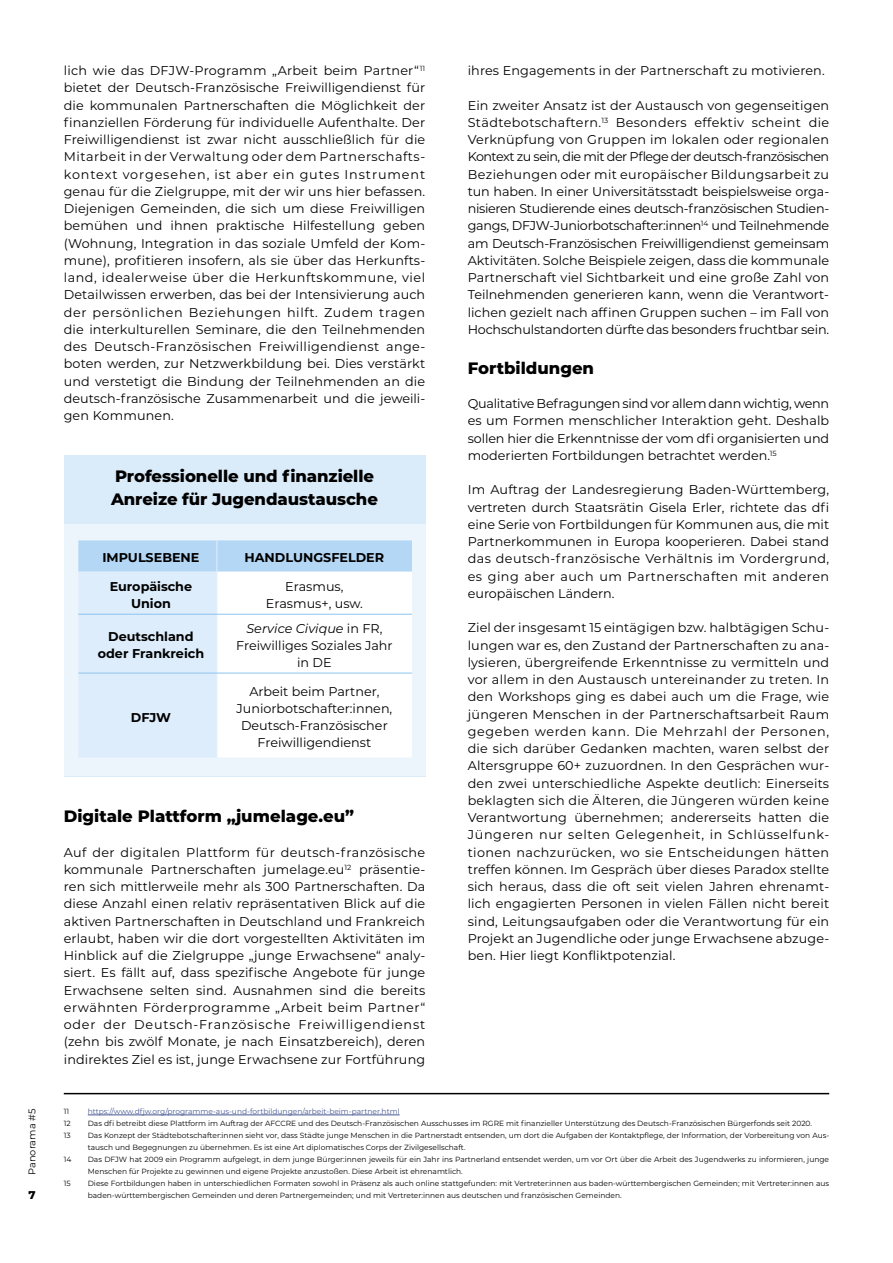
<style>
.page{position:relative;width:893px;height:1263px;background:#fff}
.page>*{position:absolute;margin:0;border:0;box-sizing:border-box;transform-origin:0 0}
.t1{font:800 16.5px/22.5px "Montserrat";letter-spacing:-.005em;color:#000}
.t2{font:12.75px/17.2px "Montserrat";color:#000;text-align:justify}
.t3{font:700 12.75px/17.2px "Montserrat";color:#000;text-align:center}
.t4{font:800 11.25px "Montserrat";color:#000}
.t5{font:9.75px "Montserrat";color:#000}
.t6{font:7.5px/12px "Montserrat";color:#000}
.t7{font:7.5px "Montserrat";color:#465792}
.s1{font-style:italic}
</style>
<div class="page">
<div style="left:64px;top:455px;width:361px;height:321px;background:#daebfa"></div>
<div style="left:64px;top:524px;width:361px;height:252px;background:#edf5fc"></div>
<svg style="left:78px;top:540px;width:334px;height:217px"></svg>
<hr style="left:216px;top:540px;width:1px;height:32px;background:#e1effb">
<hr style="left:216px;top:572px;width:1px;height:42px;background:#e1effb">
<hr style="left:216px;top:614px;width:1px;height:59px;background:#e1effb">
<hr style="left:216px;top:673px;width:1px;height:84px;background:#e1effb">
<hr style="left:78px;top:614px;width:139px;height:1px;background:#8dc4ef">
<hr style="left:217px;top:614px;width:195px;height:1px;background:#8dc4ef">
<hr style="left:78px;top:673px;width:139px;height:1px;background:#8dc4ef">
<hr style="left:217px;top:673px;width:195px;height:1px;background:#8dc4ef">
<hr style="left:64px;top:1093px;width:765px;height:1px;background:#000">
<hr style="left:88px;top:1114px;width:312px;height:1px;background:#465792">
<p class="t5" style="left:25px;top:1175px;width:67px;rotate:-90deg">Panorama #5</p>
<p class="t4" style="left:28px;top:1187px;width:9px">7</p>
<p class="t2" style="left:64px;top:61px;width:363px">lich wie das DFJW-Programm „Arbeit beim Partner“<sup>11 </sup>bietet der Deutsch-Französische Freiwilligendienst für die kommunalen Partnerschaften die Möglichkeit der finanziellen Förderung für individuelle Aufenthalte. Der Freiwilligendienst ist zwar nicht ausschließlich für die Mitarbeit in der Verwaltung oder dem Partnerschafts&shy;kontext vorgesehen, ist aber ein gutes Instrument genau für die Zielgruppe, mit der wir uns hier befassen.<br>Diejenigen Gemeinden, die sich um diese Freiwilligen bemühen und ihnen praktische Hilfestellung geben (Wohnung, Integration in das soziale Umfeld der Kom&shy;mune), profitieren insofern, als sie über das Herkunfts&shy;land, idealerweise über die Herkunftskommune, viel Detailwissen erwerben, das bei der Intensivierung auch der persönlichen Beziehungen hilft. Zudem tragen die interkulturellen Seminare, die den Teilnehmenden des Deutsch-Französischen Freiwilligendienst ange&shy;boten werden, zur Netzwerkbildung bei. Dies verstärkt und verstetigt die Bindung der Teilnehmenden an die deutsch-französische Zusammenarbeit und die jeweili&shy;gen Kommunen.</p>
<p class="t1" style="left:111px;top:464px;width:268px">Professionelle und finanzielle<br>Anreize für Jugendaustausche</p>
<p class="t3" style="left:102px;top:548px;width:99px">IMPULSEBENE</p>
<p class="t3" style="left:245px;top:548px;width:141px">HANDLUNGSFELDER</p>
<p class="t3" style="left:110px;top:577px;width:84px">Europäische<br>Union</p>
<p class="t2" style="left:266px;top:577px;width:99px;text-align:center">Erasmus,<br>Erasmus+, usw.</p>
<p class="t3" style="left:98px;top:627px;width:108px">Deutschland oder Frankreich</p>
<p class="t2" style="left:236px;top:619px;width:158px;text-align:center"><span class="s1">Service Civique</span> in FR,<br>Freiwilliges Soziales Jahr in DE</p>
<p class="t3" style="left:131px;top:708px;width:42px">DFJW</p>
<p class="t2" style="left:236px;top:682px;width:157px;text-align:center">Arbeit beim Partner,<br>Juniorbotschafter:innen,<br>Deutsch-Französischer<br>Freiwilligendienst</p>
<p class="t1" style="left:64px;top:804px;width:292px">Digitale Plattform „jumelage.eu”</p>
<p class="t2" style="left:64px;top:843px;width:363px">Auf der digitalen Plattform für deutsch-französische kommunale Partnerschaften jumelage.eu<sup>12</sup> präsentie&shy;ren sich mittlerweile mehr als 300 Partnerschaften. Da diese Anzahl einen relativ repräsentativen Blick auf die aktiven Partnerschaften in Deutschland und Frankreich erlaubt, haben wir die dort vorgestellten Aktivitäten im Hinblick auf die Zielgruppe „junge Erwachsene“ analy&shy;siert. Es fällt auf, dass spezifische Angebote für junge Erwachsene selten sind. Ausnahmen sind die bereits erwähnten Förderprogramme „Arbeit beim Partner“ oder der Deutsch-Französische Freiwilligendienst (zehn bis zwölf Monate, je nach Einsatzbereich), deren indirektes Ziel es ist, junge Erwachsene zur Fortführung</p>
<p class="t2" style="left:468px;top:61px;width:358px">ihres Engagements in der Partnerschaft zu motivieren.</p>
<p class="t2" style="left:468px;top:96px;width:363px">Ein zweiter Ansatz ist der Austausch von gegenseitigen Städtebotschaftern.<sup>13</sup> Besonders effektiv scheint die Verknüpfung von Gruppen im lokalen oder regionalen Kontext zu sein, die mit der Pflege der deutsch-französischen Beziehungen oder mit europäischer Bildungsarbeit zu tun haben. In einer Universitätsstadt beispielsweise orga&shy;nisieren Studierende eines deutsch-französischen Studien&shy;gangs, DFJW-Juniorbotschafter:innen<sup>14</sup> und Teilnehmende am Deutsch-Französischen Freiwilligendienst gemeinsam Aktivitäten. Solche Beispiele zeigen, dass die kommunale Partnerschaft viel Sichtbarkeit und eine große Zahl von Teilnehmenden generieren kann, wenn die Verantwort&shy;lichen gezielt nach affinen Gruppen suchen – im Fall von Hochschulstandorten dürfte das besonders fruchtbar sein.</p>
<p class="t1" style="left:468px;top:356px;width:128px">Fortbildungen</p>
<p class="t2" style="left:468px;top:394px;width:363px">Qualitative Befragungen sind vor allem dann wichtig, wenn es um Formen menschlicher Interaktion geht. Deshalb sollen hier die Erkenntnisse der vom dfi organisierten und moderierten Fortbildungen betrachtet werden.<sup>15</sup></p>
<p class="t2" style="left:468px;top:481px;width:363px">Im Auftrag der Landesregierung Baden-Württemberg, vertreten durch Staatsrätin Gisela Erler, richtete das dfi eine Serie von Fortbildungen für Kommunen aus, die mit Partnerkommunen in Europa kooperieren. Dabei stand das deutsch-französische Verhältnis im Vordergrund, es ging aber auch um Partnerschaften mit anderen europäischen Ländern.</p>
<p class="t2" style="left:468px;top:619px;width:363px">Ziel der insgesamt 15 eintägigen bzw. halbtägigen Schu&shy;lungen war es, den Zustand der Partnerschaften zu ana&shy;lysieren, übergreifende Erkenntnisse zu vermitteln und vor allem in den Austausch untereinander zu treten. In den Workshops ging es dabei auch um die Frage, wie jüngeren Menschen in der Partnerschaftsarbeit Raum gegeben werden kann. Die Mehrzahl der Personen, die sich darüber Gedanken machten, waren selbst der Altersgruppe 60+ zuzuordnen. In den Gesprächen wur&shy;den zwei unterschiedliche Aspekte deutlich: Einerseits beklagten sich die Älteren, die Jüngeren würden keine Verantwortung übernehmen; andererseits hatten die Jüngeren nur selten Gelegenheit, in Schlüsselfunk&shy;tionen nachzurücken, wo sie Entscheidungen hätten treffen können. Im Gespräch über dieses Paradox stellte sich heraus, dass die oft seit vielen Jahren ehrenamt&shy;lich engagierten Personen in vielen Fällen nicht bereit sind, Leitungsaufgaben oder die Verantwortung für ein Projekt an Jugendliche oder junge Erwachsene abzuge&shy;ben. Hier liegt Konfliktpotenzial.</p>
<p class="t6" style="left:64px;top:1105px;width:7px">11</p>
<p class="t7" style="left:88px;top:1106px;width:313px">https://www.dfjw.org/programme-aus-und-fortbildungen/arbeit-beim-partner.html</p>
<p class="t6" style="left:64px;top:1117px;width:8px">12</p>
<p class="t6" style="left:88px;top:1117px;width:726px">Das dfi betreibt diese Plattform im Auftrag der AFCCRE und des Deutsch-Französischen Ausschusses im RGRE mit finanzieller Unterstützung des Deutsch-Französischen Bürgerfonds seit 2020.</p>
<p class="t6" style="left:64px;top:1129px;width:8px">13</p>
<p class="t6" style="left:88px;top:1129px;width:743px">Das Konzept der Städtebotschafter:innen sieht vor, dass Städte junge Menschen in die Partnerstadt entsenden, um dort die Aufgaben der Kontaktpflege, der Information, der Vorbereitung von Aus&shy;tausch und Begegnungen zu übernehmen. Es ist eine Art diplomatisches Corps der Zivilgesellschaft.</p>
<p class="t6" style="left:64px;top:1153px;width:9px">14</p>
<p class="t6" style="left:88px;top:1153px;width:743px">Das DFJW hat 2009 ein Programm aufgelegt, in dem junge Bürger:innen jeweils für ein Jahr ins Partnerland entsendet werden, um vor Ort über die Arbeit des Jugendwerks zu informieren, junge<br>Menschen für Projekte zu gewinnen und eigene Projekte anzustoßen. Diese Arbeit ist ehrenamtlich.</p>
<p class="t6" style="left:64px;top:1177px;width:8px">15</p>
<p class="t6" style="left:88px;top:1177px;width:743px">Diese Fortbildungen haben in unterschiedlichen Formaten sowohl in Präsenz als auch online stattgefunden: mit Vertreter:innen aus baden-württembergischen Gemeinden; mit Vertreter:innen aus baden-württembergischen Gemeinden und deren Partnergemeinden; und mit Vertreter:innen aus deutschen und französischen Gemeinden.</p>
</div>
